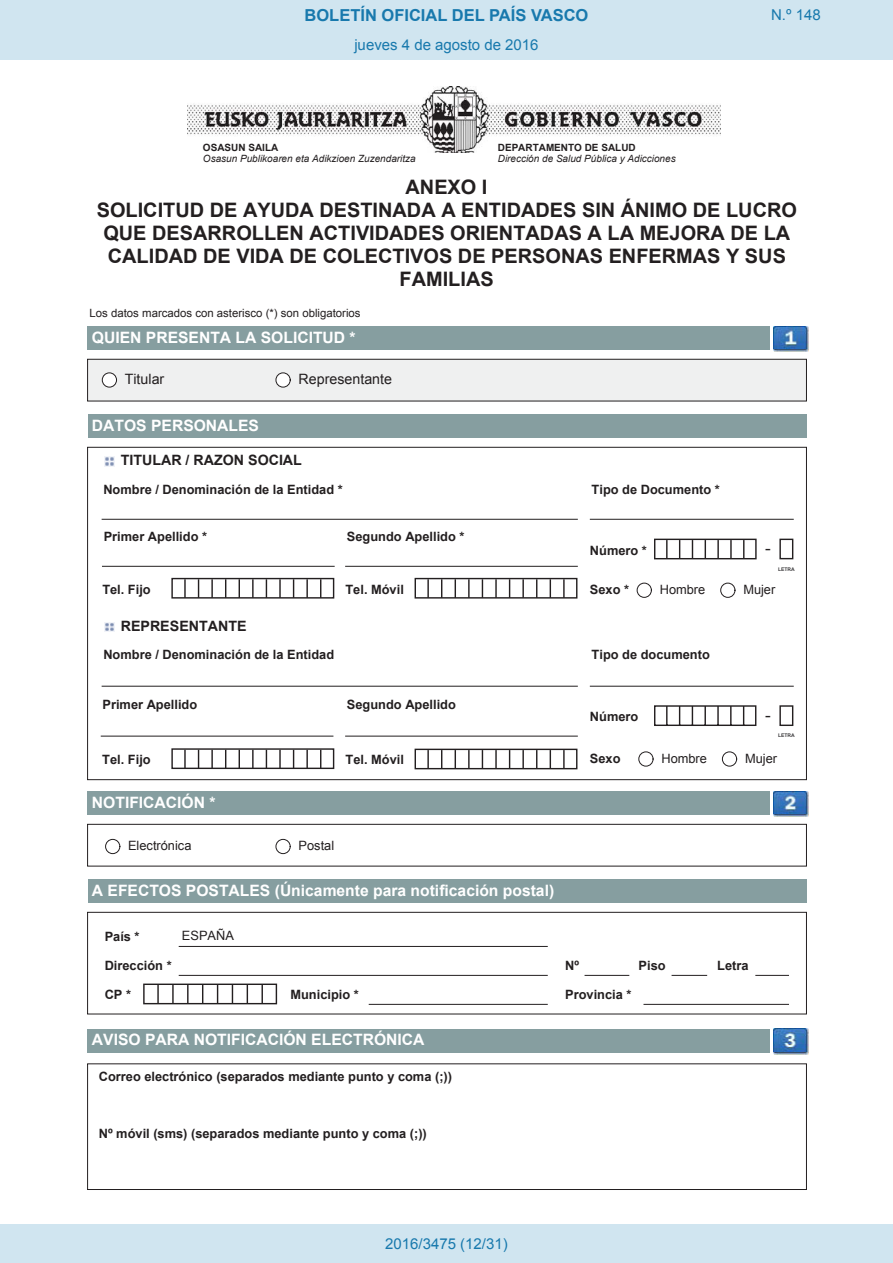
<style>
.page{position:relative;width:893px;height:1263px;background:#fff}
.page>*{position:absolute;margin:0;border:0;box-sizing:border-box;transform-origin:0 0}
.t1{font:700 19.95px/23px "Arial";color:#231f20;text-align:center}
.t2{font:17.1px "Arial";color:#231f20}
.t3{font:700 16.5px "Arial";color:#1879ad}
.t4{font:700 15.6px "Arial";color:#fff}
.Paginacion_Centro{font:15px "Arial";color:#1879ad}
.t5{font:700 14.25px "Arial";color:#231f20}
.t6{font:14.25px "Arial";color:#231f20}
.t7{font:700 12.75px "Arial";color:#231f20}
.t8{font:12.75px "Arial";color:#231f20}
.t9{font:11.4px "Arial";color:#231f20}
.t10{font:italic 9.9px/11.4px "Arial";color:#231f20}
.t11{font:700 4.95px "Arial";color:#3d3c3e}
.s1{font-weight:700;font-style:normal}
</style>
<div class="page">
<svg style="left:87px;top:447px;width:720px;height:377px"></svg>
<hr style="left:102px;top:686px;width:476px;height:1px;background:#231f20">
<svg style="left:105px;top:622px;width:9px;height:10px"></svg>
<hr style="left:590px;top:686px;width:204px;height:1px;background:#231f20">
<hr style="left:101px;top:736px;width:232px;height:1px;background:#231f20">
<hr style="left:345px;top:736px;width:233px;height:1px;background:#231f20">
<div style="left:638px;top:751px;width:15px;height:15px;background:#fff;border:1px solid #231f20;border-radius:50%"></div>
<div style="left:722px;top:751px;width:15px;height:15px;background:#fff;border:1px solid #231f20;border-radius:50%"></div>
<svg style="left:87px;top:824px;width:720px;height:366px"></svg>
<hr style="left:102px;top:519px;width:476px;height:1px;background:#231f20">
<svg style="left:105px;top:457px;width:9px;height:9px"></svg>
<hr style="left:590px;top:519px;width:204px;height:1px;background:#231f20">
<hr style="left:102px;top:566px;width:233px;height:1px;background:#231f20">
<img style="left:187px;top:87px;width:533px;height:66px">
<div style="left:88px;top:414px;width:718px;height:24px;background:#869ea0"></div>
<div style="left:88px;top:359px;width:718px;height:42px;background:#eff0f0"></div>
<div style="left:87px;top:359px;width:720px;height:42px;border:1px solid #231f20"></div>
<div style="left:276px;top:372px;width:15px;height:15px;background:#fff;border:1px solid #231f20;border-radius:50%"></div>
<div style="left:102px;top:372px;width:15px;height:15px;background:#fff;border:1px solid #231f20;border-radius:50%"></div>
<div style="left:276px;top:839px;width:15px;height:15px;background:#fff;border:1px solid #231f20;border-radius:50%"></div>
<div style="left:105px;top:839px;width:15px;height:15px;background:#fff;border:1px solid #231f20;border-radius:50%"></div>
<hr style="left:369px;top:1004px;width:179px;height:1px;background:#231f20">
<hr style="left:755px;top:975px;width:34px;height:1px;background:#231f20">
<hr style="left:672px;top:975px;width:35px;height:1px;background:#231f20">
<hr style="left:585px;top:975px;width:44px;height:1px;background:#231f20">
<hr style="left:179px;top:975px;width:369px;height:1px;background:#231f20">
<div style="left:88px;top:879px;width:718px;height:24px;background:#869ea0"></div>
<hr style="left:179px;top:946px;width:369px;height:1px;background:#231f20">
<hr style="left:643px;top:1004px;width:146px;height:1px;background:#231f20">
<div style="left:88px;top:326px;width:682px;height:24px;background:#869ea0"></div>
<img style="left:773px;top:326px;width:35px;height:26px">
<div style="left:88px;top:791px;width:682px;height:24px;background:#869ea0"></div>
<img style="left:773px;top:791px;width:35px;height:26px">
<div style="left:88px;top:1029px;width:682px;height:23px;background:#869ea0"></div>
<img style="left:773px;top:1029px;width:35px;height:25px">
<div style="left:779px;top:705px;width:14px;height:21px;border:1px solid #231f20"></div>
<svg style="left:653px;top:705px;width:104px;height:22px"></svg>
<div style="left:171px;top:748px;width:163px;height:21px;border:1px solid #231f20"></div>
<svg style="left:184px;top:750px;width:2px;height:18px"></svg>
<svg style="left:198px;top:750px;width:1px;height:18px"></svg>
<svg style="left:211px;top:750px;width:2px;height:18px"></svg>
<svg style="left:225px;top:750px;width:1px;height:18px"></svg>
<svg style="left:239px;top:750px;width:1px;height:18px"></svg>
<svg style="left:252px;top:750px;width:2px;height:18px"></svg>
<svg style="left:266px;top:750px;width:1px;height:18px"></svg>
<svg style="left:279px;top:750px;width:2px;height:18px"></svg>
<svg style="left:293px;top:750px;width:1px;height:18px"></svg>
<svg style="left:306px;top:750px;width:2px;height:18px"></svg>
<svg style="left:320px;top:750px;width:1px;height:18px"></svg>
<div style="left:415px;top:749px;width:162px;height:20px;border:1px solid #231f20"></div>
<svg style="left:427px;top:750px;width:2px;height:19px"></svg>
<svg style="left:441px;top:750px;width:1px;height:19px"></svg>
<svg style="left:455px;top:750px;width:1px;height:19px"></svg>
<svg style="left:468px;top:750px;width:2px;height:19px"></svg>
<svg style="left:482px;top:750px;width:1px;height:19px"></svg>
<svg style="left:495px;top:750px;width:2px;height:19px"></svg>
<svg style="left:509px;top:750px;width:1px;height:19px"></svg>
<svg style="left:522px;top:750px;width:2px;height:19px"></svg>
<svg style="left:536px;top:750px;width:1px;height:19px"></svg>
<svg style="left:550px;top:750px;width:1px;height:19px"></svg>
<svg style="left:563px;top:750px;width:2px;height:19px"></svg>
<div style="left:171px;top:578px;width:163px;height:21px;border:1px solid #231f20"></div>
<svg style="left:184px;top:579px;width:2px;height:19px"></svg>
<svg style="left:198px;top:579px;width:1px;height:19px"></svg>
<svg style="left:211px;top:579px;width:2px;height:19px"></svg>
<svg style="left:225px;top:579px;width:1px;height:19px"></svg>
<svg style="left:239px;top:579px;width:1px;height:19px"></svg>
<svg style="left:252px;top:579px;width:2px;height:19px"></svg>
<svg style="left:266px;top:579px;width:1px;height:19px"></svg>
<svg style="left:279px;top:579px;width:2px;height:19px"></svg>
<svg style="left:293px;top:579px;width:1px;height:19px"></svg>
<svg style="left:306px;top:579px;width:2px;height:19px"></svg>
<svg style="left:319px;top:538px;width:438px;height:61px"></svg>
<div style="left:779px;top:539px;width:14px;height:20px;border:1px solid #231f20"></div>
<div style="left:143px;top:983px;width:134px;height:21px;border:1px solid #231f20"></div>
<svg style="left:157px;top:985px;width:2px;height:19px"></svg>
<svg style="left:172px;top:985px;width:2px;height:19px"></svg>
<svg style="left:187px;top:985px;width:2px;height:19px"></svg>
<svg style="left:202px;top:985px;width:1px;height:19px"></svg>
<svg style="left:217px;top:985px;width:1px;height:19px"></svg>
<svg style="left:232px;top:985px;width:1px;height:19px"></svg>
<svg style="left:247px;top:985px;width:1px;height:19px"></svg>
<svg style="left:261px;top:985px;width:2px;height:19px"></svg>
<div style="left:0;top:0;width:893px;height:60px;background:#d0e5f0"></div>
<div style="left:0;top:1225px;width:893px;height:38px;background:#d0e5f0"></div>
<p class="t3" style="left:305px;top:4px;width:285px">BOLETÍN OFICIAL DEL PAÍS VASCO</p>
<p class="Paginacion_Centro" style="left:771px;top:5px;width:51px">N.º 148</p>
<p class="Paginacion_Centro" style="left:354px;top:35px;width:186px">jueves 4 de agosto de 2016</p>
<p class="t10" style="left:203px;top:142px;width:214px"><span class="s1">OSASUN SAILA<br></span>Osasun Publikoaren eta Adikzioen Zuzendaritza</p>
<p class="t10" style="left:498px;top:142px;width:179px"><span class="s1">DEPARTAMENTO DE SALUD<br></span>Dirección de Salud Pública y Adicciones</p>
<p class="t1" style="left:97px;top:176px;width:702px">ANEXO I<br>SOLICITUD DE AYUDA DESTINADA A ENTIDADES SIN ÁNIMO DE LUCRO QUE DESARROLLEN ACTIVIDADES ORIENTADAS A LA MEJORA DE LA CALIDAD DE VIDA DE COLECTIVOS DE PERSONAS ENFERMAS Y SUS FAMILIAS</p>
<p class="t9" style="left:90px;top:305px;width:273px">Los datos marcados con asterisco (*) son obligatorios</p>
<p class="t4" style="left:92px;top:327px;width:265px">QUIEN PRESENTA LA SOLICITUD *</p>
<p class="t6" style="left:125px;top:370px;width:41px">Titular</p>
<p class="t6" style="left:299px;top:370px;width:95px">Representante</p>
<p class="t4" style="left:92px;top:415px;width:169px">DATOS PERSONALES</p>
<p class="t5" style="left:121px;top:451px;width:183px">TITULAR / RAZON SOCIAL</p>
<p class="t7" style="left:103px;top:481px;width:241px">Nombre / Denominación de la Entidad *</p>
<p class="t7" style="left:592px;top:481px;width:130px">Tipo de Documento *</p>
<p class="t7" style="left:104px;top:528px;width:105px">Primer Apellido *</p>
<p class="t7" style="left:347px;top:528px;width:119px">Segundo Apellido *</p>
<p class="t7" style="left:590px;top:541px;width:58px">Número *</p>
<p class="t2" style="left:765px;top:537px;width:7px">-</p>
<p class="t11" style="left:778px;top:565px;width:18px">LETRA</p>
<p class="t7" style="left:345px;top:581px;width:60px">Tel. Móvil</p>
<p class="t7" style="left:102px;top:581px;width:50px">Tel. Fijo</p>
<p class="t7" style="left:590px;top:581px;width:41px">Sexo *</p>
<p class="t8" style="left:660px;top:581px;width:47px">Hombre</p>
<p class="t8" style="left:743px;top:581px;width:34px">Mujer</p>
<p class="t5" style="left:121px;top:617px;width:127px">REPRESENTANTE</p>
<p class="t7" style="left:103px;top:646px;width:232px">Nombre / Denominación de la Entidad</p>
<p class="t7" style="left:592px;top:646px;width:120px">Tipo de documento</p>
<p class="t7" style="left:103px;top:696px;width:96px">Primer Apellido</p>
<p class="t7" style="left:347px;top:696px;width:110px">Segundo Apellido</p>
<p class="t7" style="left:590px;top:708px;width:50px">Número</p>
<p class="t2" style="left:765px;top:704px;width:7px">-</p>
<p class="t11" style="left:778px;top:732px;width:18px">LETRA</p>
<p class="t7" style="left:102px;top:751px;width:50px">Tel. Fijo</p>
<p class="t7" style="left:345px;top:751px;width:60px">Tel. Móvil</p>
<p class="t7" style="left:590px;top:750px;width:32px">Sexo</p>
<p class="t8" style="left:661px;top:750px;width:47px">Hombre</p>
<p class="t8" style="left:745px;top:750px;width:34px">Mujer</p>
<p class="t4" style="left:92px;top:792px;width:125px">NOTIFICACIÓN *</p>
<p class="t8" style="left:128px;top:837px;width:65px">Electrónica</p>
<p class="t8" style="left:299px;top:837px;width:37px">Postal</p>
<p class="t4" style="left:92px;top:880px;width:464px">A EFECTOS POSTALES (Únicamente para notificación postal)</p>
<p class="t7" style="left:105px;top:928px;width:36px">País *</p>
<p class="t8" style="left:182px;top:927px;width:54px">ESPAÑA</p>
<p class="t7" style="left:105px;top:957px;width:68px">Dirección *</p>
<p class="t7" style="left:565px;top:957px;width:15px">Nº</p>
<p class="t7" style="left:639px;top:957px;width:29px">Piso</p>
<p class="t7" style="left:717px;top:957px;width:33px">Letra</p>
<p class="t7" style="left:105px;top:986px;width:28px">CP *</p>
<p class="t7" style="left:290px;top:986px;width:70px">Municipio *</p>
<p class="t4" style="left:92px;top:1029px;width:334px">AVISO PARA NOTIFICACIÓN ELECTRÓNICA</p>
<p class="t7" style="left:99px;top:1068px;width:355px">Correo electrónico (separados mediante punto y coma (;))</p>
<p class="t7" style="left:99px;top:1125px;width:330px">Nº móvil (sms) (separados mediante punto y coma (;))</p>
<p class="Paginacion_Centro" style="left:385px;top:1234px;width:124px">2016/3475 (12/31)</p>
<p class="t7" style="left:565px;top:986px;width:68px">Provincia *</p>
</div>
